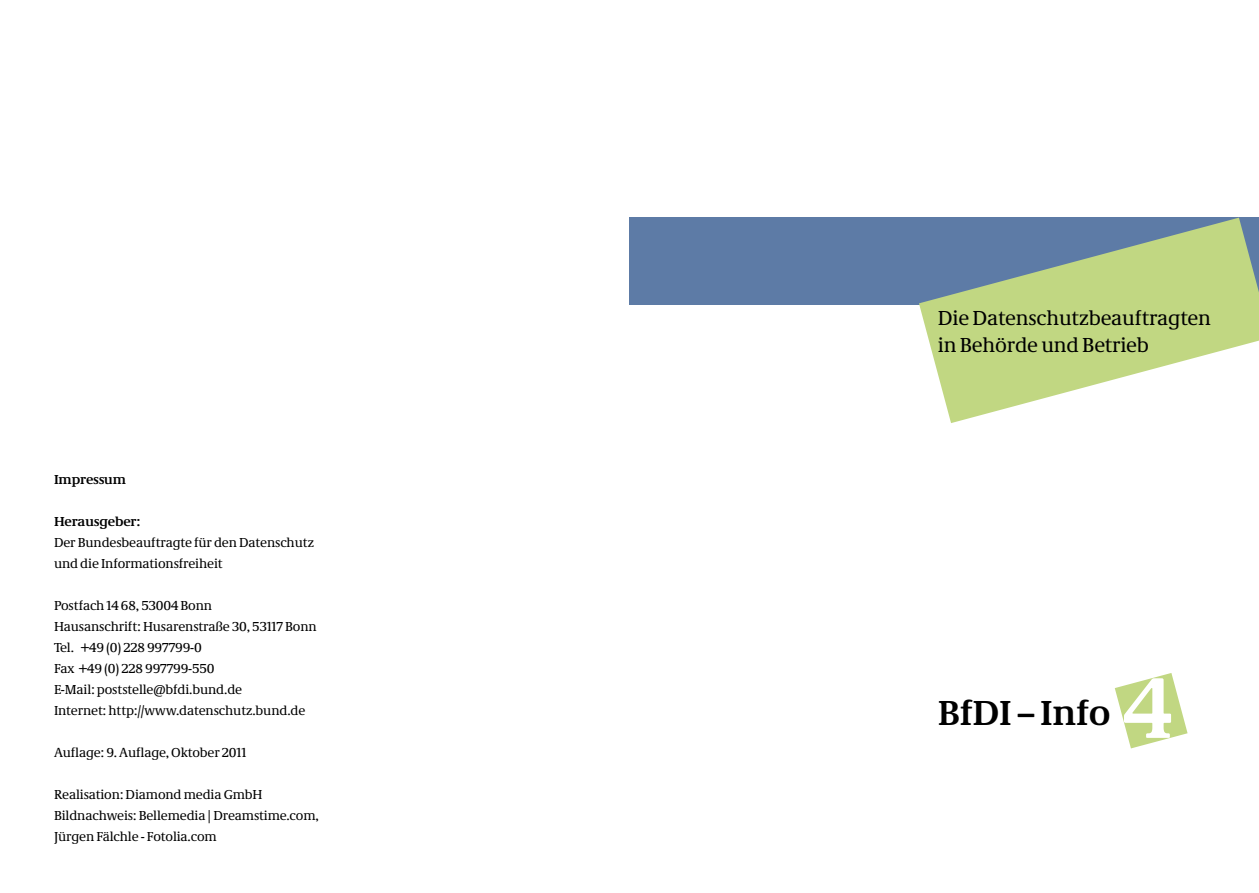
<style>
.page{position:relative;width:1259px;height:893px;background:#fff}
.page>*{position:absolute;margin:0;border:0;box-sizing:border-box;transform-origin:0 0}
.t1{font:700 88.05px "Neue Demos";color:#fff}
.t2{font:700 36px "Neue Demos";letter-spacing:-.01em;color:#000}
.t3{font:21px/27px "Neue Demos";letter-spacing:-.01em;color:#000}
.t4{font:13.5px/21px "Neue Demos";letter-spacing:-.01em;color:#000}
.t5{font:700 13.5px "Neue Demos";letter-spacing:-.01em;color:#000}
</style>
<div class="page">
<div style="left:629px;top:218px;width:630px;height:87px;background:#5d7ba6"></div>
<svg style="left:919px;top:218px;width:340px;height:205px;fill:#c1d782"></svg>
<svg style="left:1114px;top:673px;width:73px;height:75px"></svg>
<p class="t5" style="left:54px;top:471px;width:73px">Impressum</p>
<p class="t5" style="left:54px;top:513px;width:88px">Herausgeber:</p>
<p class="t4" style="left:54px;top:532px;width:261px">Der Bundesbeauftragte für den Datenschutz und die Informationsfreiheit</p>
<p class="t4" style="left:54px;top:595px;width:264px">Postfach 14 68, 53004 Bonn<br>Hausanschrift: Husarenstraße 30, 53117 Bonn Tel. +49 (0) 228 997799-0<br>Fax +49 (0) 228 997799-550<br>E-Mail: poststelle@bfdi.bund.de<br>Internet: http://www.datenschutz.bund.de</p>
<p class="t4" style="left:54px;top:742px;width:194px">Auflage: 9. Auflage, Oktober 2011</p>
<p class="t4" style="left:54px;top:784px;width:266px">Realisation: Diamond media GmbH<br>Bildnachweis: Bellemedia | Dreamstime.com,<br>Jürgen Fälchle - Fotolia.com</p>
<h3 class="t3" style="left:938px;top:305px;width:275px">Die Datenschutzbeauftragten in Behörde und Betrieb</h3>
<h2 class="t2" style="left:938px;top:691px;width:174px">BfDI – Info</h2>
<h1 class="t1" style="left:1124px;top:655px;width:50px">4</h1>
</div>
